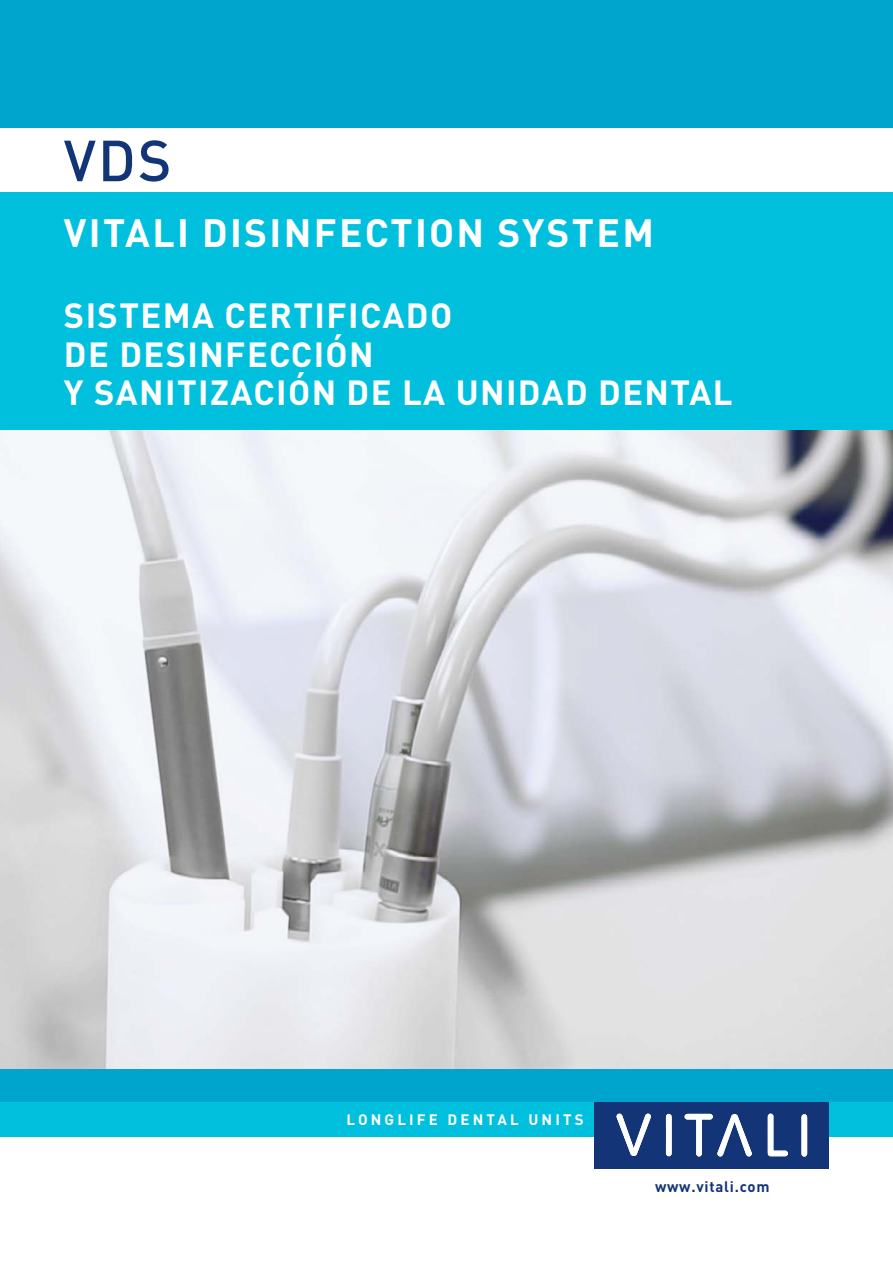
<style>
.page{position:relative;width:893px;height:1263px;background:#fff}
.page>*{position:absolute;margin:0;border:0;box-sizing:border-box;transform-origin:0 0}
.t1{font:500 57px "DIN Pro";color:#133578}
.t2{font:700 39px "DIN Pro";letter-spacing:.06em;color:#fff}
.t3{font:700 34.5px/38.2px "DIN Pro";letter-spacing:.04em;color:#fff}
.t4{font:700 15px "DIN Pro";letter-spacing:.21em;color:#fff}
.t5{font:700 15px "DIN Pro";letter-spacing:.05em;color:#133578}
</style>
<div class="page">
<div style="left:0;top:192px;width:893px;height:243px;background:#00c0de"></div>
<img style="left:0;top:431px;width:893px;height:638px">
<div style="left:0;top:0;width:893px;height:128px;background:#00a5ce"></div>
<div style="left:0;top:1073px;width:893px;height:63px;background:#00c0de"></div>
<div style="left:594px;top:1102px;width:235px;height:67px;background:#133578"></div>
<svg style="left:768px;top:1114px;width:20px;height:42px"></svg>
<svg style="left:617px;top:1114px;width:34px;height:42px"></svg>
<svg style="left:666px;top:1114px;width:6px;height:42px"></svg>
<svg style="left:685px;top:1114px;width:67px;height:42px"></svg>
<svg style="left:801px;top:1114px;width:6px;height:42px"></svg>
<div style="left:0;top:1069px;width:893px;height:33px;background:#00a5ce"></div>
<h1 class="t1" style="left:64px;top:122px;width:109px">VDS</h1>
<p class="t2" style="left:64px;top:206px;width:591px">VITALI DISINFECTION SYSTEM</p>
<p class="t3" style="left:64px;top:295px;width:670px">SISTEMA CERTIFICADO<br>DE DESINFECCIÓN<br>Y SANITIZACIÓN DE LA UNIDAD DENTAL</p>
<p class="t4" style="left:347px;top:1109px;width:239px">LONGLIFE DENTAL UNITS</p>
<p class="t5" style="left:655px;top:1177px;width:116px">www.vitali.com</p>
</div>
